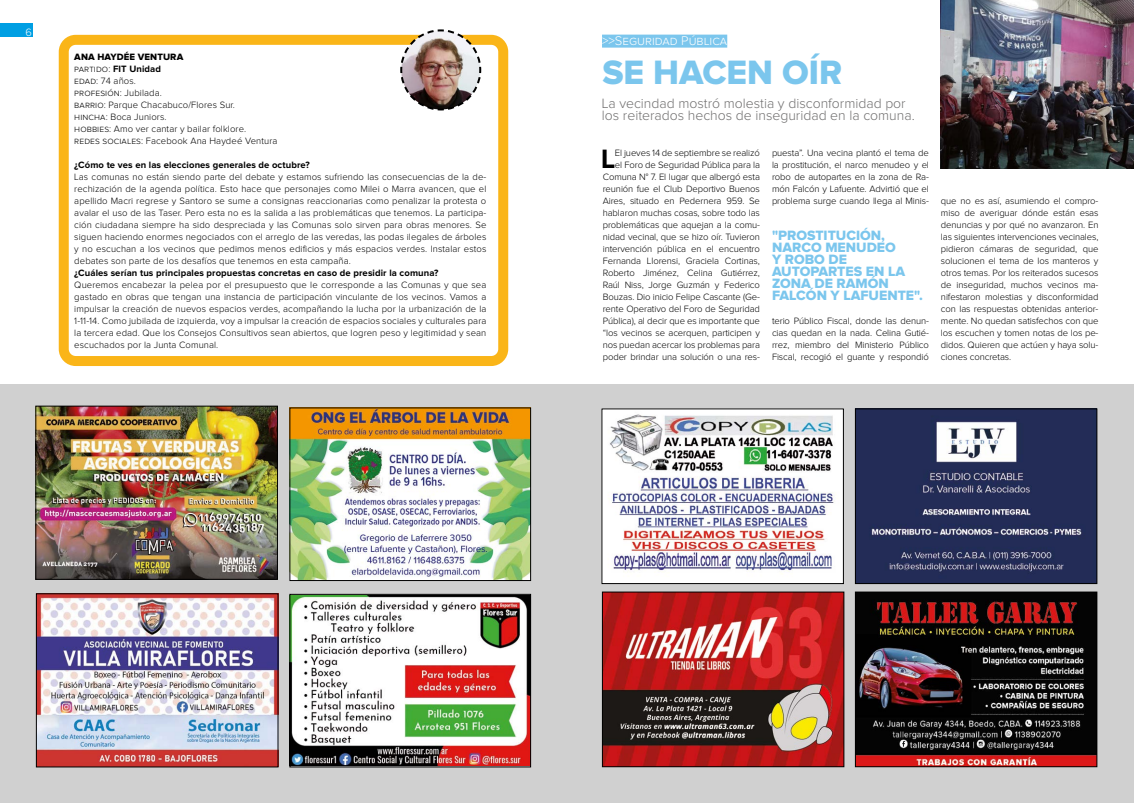
<style>
.page{position:relative;width:1134px;height:803px;background:#fff}
.page>*{position:absolute;margin:0;border:0;box-sizing:border-box;transform-origin:0 0}
.t1{font:35px "Proxima Nova Extrabld";color:#7bc6ed}
.t2{font:700 27.5px "Proxima Nova";color:#000}
.t3{font:300 14px/12px "Proxima Nova";color:#706f6f}
.t4{font:14px/12px "Proxima Nova Extrabld";color:#7bc6ed}
.t5{font:300 13px "Proxima Nova";color:#fff}
.t6{font:300 11px "Proxima Nova";color:#fff}
.t7{font:300 9.5px/12px "Proxima Nova";letter-spacing:-.01em;color:#000;text-align:justify}
.t8{font:300 9.5px/12px "Proxima Nova";letter-spacing:.01em;color:#000}
.t9{font:700 9.5px "Proxima Nova";letter-spacing:.01em;color:#000}
.t10{font:9.5px "Proxima Nova Extrabld";letter-spacing:.01em;color:#000}
.s1{font-weight:700}
</style>
<div class="page">
<div style="left:0;top:23px;width:33px;height:14px;background:#009fe3"></div>
<div style="left:0;top:384px;width:1134px;height:418px;background:#d0d0d0"></div>
<img style="left:291px;top:409px;width:238px;height:169px">
<img style="left:291px;top:595px;width:238px;height:170px">
<div style="left:289px;top:593px;width:242px;height:174px;border:1px solid #000"></div>
<img style="left:37px;top:407px;width:239px;height:170px">
<div style="left:35px;top:405px;width:243px;height:174px;border:1px solid #000"></div>
<img style="left:38px;top:595px;width:238px;height:170px">
<div style="left:36px;top:593px;width:242px;height:174px;border:1px solid #000"></div>
<img style="left:857px;top:593px;width:238px;height:171px">
<div style="left:855px;top:591px;width:242px;height:175px;border:1px solid #000"></div>
<img style="left:857px;top:410px;width:238px;height:172px">
<div style="left:855px;top:408px;width:242px;height:176px;border:1px solid #000"></div>
<img style="left:603px;top:410px;width:239px;height:172px">
<div style="left:601px;top:408px;width:243px;height:176px;border:1px solid #000"></div>
<img style="left:604px;top:593px;width:238px;height:171px">
<img style="left:941px;top:0;width:193px;height:168px">
<div style="left:602px;top:35px;width:125px;height:13px;background:#7bc6ed"></div>
<div style="left:59px;top:35px;width:449px;height:331px;border:10px solid #fab518;border-radius:12px"></div>
<img style="left:399px;top:29px;width:83px;height:82px">
<p class="t6" style="left:26px;top:27px;width:8px">6</p>
<p class="t10" style="left:74px;top:52px;width:110px">ANA HAYDÉE VENTURA</p>
<p class="t8" style="left:74px;top:63px;width:205px">partido: <span class="s1">FIT Unidad<br></span>edad: 74 años.<br>profesión: Jubilada.<br>barrio: Parque Chacabuco/Flores Sur.<br>hincha: Boca Juniors.<br>hobbies: Amo ver cantar y bailar folklore.<br>redes sociales: Facebook Ana Haydeé Ventura</p>
<p class="t9" style="left:74px;top:160px;width:237px">¿Cómo te ves en las elecciones generales de octubre?</p>
<p class="t7" style="left:74px;top:171px;width:414px">Las comunas no están siendo parte del debate y estamos sufriendo las consecuencias de la de&shy;rechización de la agenda política. Esto hace que personajes como Milei o Marra avancen, que el apellido Macri regrese y Santoro se sume a consignas reaccionarias como penalizar la protesta o avalar el uso de las Taser. Pero esta no es la salida a las problemáticas que tenemos. La participa&shy;ción ciudadana siempre ha sido despreciada y las Comunas solo sirven para obras menores. Se siguen haciendo enormes negociados con el arreglo de las veredas, las podas ilegales de árboles y no escuchan a los vecinos que pedimos menos edificios y más espacios verdes. Instalar estos debates son parte de los desafíos que tenemos en esta campaña.</p>
<p class="t9" style="left:74px;top:268px;width:366px">¿Cuáles serían tus principales propuestas concretas en caso de presidir la comuna?</p>
<p class="t7" style="left:74px;top:279px;width:414px">Queremos encabezar la pelea por el presupuesto que le corresponde a las Comunas y que sea gastado en obras que tengan una instancia de participación vinculante de los vecinos. Vamos a impulsar la creación de nuevos espacios verdes, acompañando la lucha por la urbanización de la 1-11-14. Como jubilada de izquierda, voy a impulsar la creación de espacios sociales y culturales para la tercera edad. Que los Consejos Consultivos sean abiertos, que logren peso y legitimidad y sean escuchados por la Junta Comunal.</p>
<h3 class="t5" style="left:602px;top:35px;width:127px">&gt;&gt;Seguridad Pública</h3>
<h1 class="t1" style="left:602px;top:56px;width:241px">SE HACEN OÍR</h1>
<h3 class="t3" style="left:602px;top:98px;width:314px">La vecindad mostró molestia y disconformidad por los reiterados hechos de inseguridad en la comuna.</h3>
<h2 class="t2" style="left:601px;top:146px;width:16px">L</h2>
<p class="t7" style="left:603px;top:147px;width:159px;text-align:right">El jueves 14 de septiembre se realizó<br>el Foro de Seguridad Pública para la Comuna N° 7. El lugar que albergó esta reunión fue el Club Deportivo Buenos Aires, situado en Pedernera 959. Se hablaron muchas cosas, sobre todo las problemáticas que aquejan a la comu&shy;nidad vecinal, que se hizo oír. Tuvieron intervención pública en el encuentro Fernanda Llorensi, Graciela Cortinas, Roberto Jiménez, Celina Gutiérrez, Raúl Niss, Jorge Guzmán y Federico Bouzas. Dio inicio Felipe Cascante (Ge&shy;rente Operativo del Foro de Seguridad Pública), al decir que es importante que “los vecinos se acerquen, participen y nos puedan acercar los problemas para poder brindar una solución o una res-</p>
<p class="t7" style="left:772px;top:147px;width:158px">puesta”. Una vecina plantó el tema de la prostitución, el narco menudeo y el robo de autopartes en la zona de Ra&shy;món Falcón y Lafuente. Advirtió que el problema surge cuando llega al Minis-</p>
<h3 class="t4" style="left:772px;top:230px;width:152px">"PROSTITUCIÓN,<br>NARCO MENUDEO<br>Y ROBO DE<br>AUTOPARTES EN LA<br>ZONA DE RAMÓN<br>FALCÓN Y LAFUENTE".</h3>
<p class="t7" style="left:772px;top:315px;width:158px">terio Público Fiscal, donde las denun&shy;cias quedan en la nada. Celina Gutié&shy;rrez, miembro del Ministerio Público Fiscal, recogió el guante y respondió</p>
<p class="t7" style="left:941px;top:195px;width:159px">que no es así, asumiendo el compro&shy;miso de averiguar dónde están esas denuncias y por qué no avanzaron. En las siguientes intervenciones vecinales, pidieron cámaras de seguridad, que solucionen el tema de los manteros y otros temas. Por los reiterados sucesos de inseguridad, muchos vecinos ma&shy;nifestaron molestias y disconformidad con las respuestas obtenidas anterior&shy;mente. No quedan satisfechos con que los escuchen y tomen notas de los pe&shy;didos. Quieren que actúen y haya solu&shy;ciones concretas.</p>
</div>
